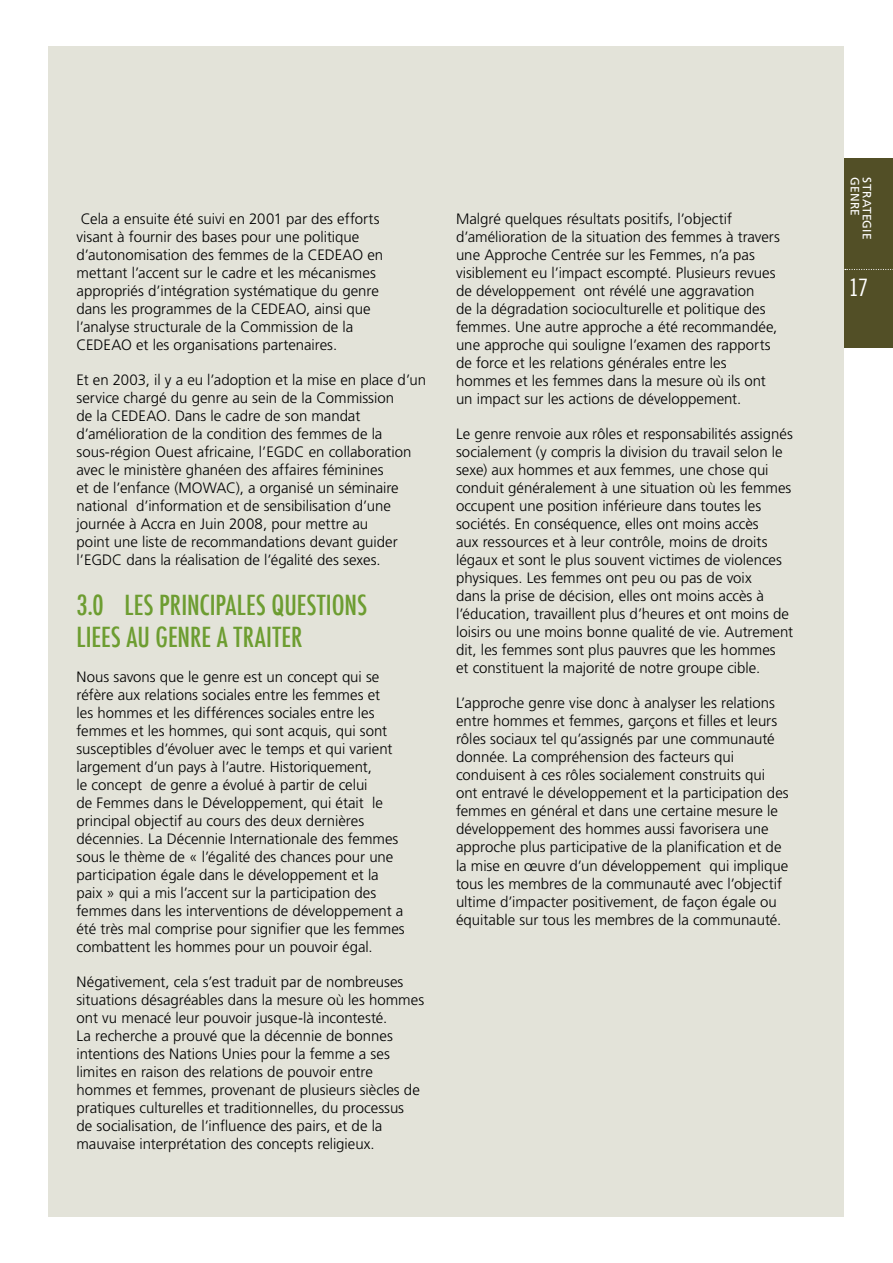
<style>
.page{position:relative;width:893px;height:1263px;background:#fff}
.page>*{position:absolute;margin:0;border:0;box-sizing:border-box;transform-origin:0 0}
.t1{font:500 condensed 27px/32.4px "Futura";color:#6d9d31}
.t2{font:24px "Trade Gothic Cond Eighteen";color:#fff}
.t3{font:300 15px/18px "Frutiger";color:#000}
.t4{font:12px "Frutiger";letter-spacing:.015em;color:#fff}
</style>
<div class="page">
<div style="left:836px;top:158px;width:57px;height:190px;background:#524f26"></div>
<svg style="left:845px;top:269px;width:48px;height:1px"></svg>
<div style="left:49px;top:46px;width:795px;height:1170px;background:#e3e3d9"></div>
<p class="t3" style="left:77px;top:210px;width:308px">Cela a ensuite été suivi en 2001 par des efforts visant à fournir des bases pour une politique d’autonomisation des femmes de la CEDEAO en mettant l’accent sur le cadre et les mécanismes appropriés d’intégration systématique du genre dans les programmes de la CEDEAO, ainsi que l’analyse structurale de la Commission de la CEDEAO et les organisations partenaires.</p>
<p class="t3" style="left:77px;top:371px;width:351px">Et en 2003, il y a eu l’adoption et la mise en place d’un service chargé du genre au sein de la Commission<br>de la CEDEAO. Dans le cadre de son mandat d’amélioration de la condition des femmes de la sous-région Ouest africaine, l’EGDC en collaboration avec le ministère ghanéen des affaires féminines<br>et de l’enfance (MOWAC), a organisé un séminaire national d’information et de sensibilisation d’une journée à Accra en Juin 2008, pour mettre au<br>point une liste de recommandations devant guider l’EGDC dans la réalisation de l’égalité des sexes.</p>
<h1 class="t1" style="left:77px;top:589px;width:292px">3.0 LES PRINCIPALES QUESTIONS<br>LIEES AU GENRE A TRAITER</h1>
<p class="t3" style="left:77px;top:668px;width:330px">Nous savons que le genre est un concept qui se réfère aux relations sociales entre les femmes et<br>les hommes et les différences sociales entre les femmes et les hommes, qui sont acquis, qui sont susceptibles d’évoluer avec le temps et qui varient largement d’un pays à l’autre. Historiquement,<br>le concept de genre a évolué à partir de celui<br>de Femmes dans le Développement, qui était le principal objectif au cours des deux dernières décennies. La Décennie Internationale des femmes sous le thème de « l’égalité des chances pour une participation égale dans le développement et la paix » qui a mis l’accent sur la participation des femmes dans les interventions de développement a été très mal comprise pour signifier que les femmes combattent les hommes pour un pouvoir égal.</p>
<p class="t3" style="left:77px;top:973px;width:349px">Négativement, cela s’est traduit par de nombreuses situations désagréables dans la mesure où les hommes ont vu menacé leur pouvoir jusque-là incontesté.<br>La recherche a prouvé que la décennie de bonnes intentions des Nations Unies pour la femme a ses limites en raison des relations de pouvoir entre hommes et femmes, provenant de plusieurs siècles de pratiques culturelles et traditionnelles, du processus<br>de socialisation, de l’influence des pairs, et de la mauvaise interprétation des concepts religieux.</p>
<p class="t3" style="left:456px;top:210px;width:325px">Malgré quelques résultats positifs, l’objectif d’amélioration de la situation des femmes à travers une Approche Centrée sur les Femmes, n’a pas visiblement eu l’impact escompté. Plusieurs revues de développement ont révélé une aggravation<br>de la dégradation socioculturelle et politique des femmes. Une autre approche a été recommandée, une approche qui souligne l’examen des rapports de force et les relations générales entre les hommes et les femmes dans la mesure où ils ont un impact sur les actions de développement.</p>
<p class="t3" style="left:456px;top:425px;width:339px">Le genre renvoie aux rôles et responsabilités assignés socialement (y compris la division du travail selon le sexe) aux hommes et aux femmes, une chose qui conduit généralement à une situation où les femmes occupent une position inférieure dans toutes les sociétés. En conséquence, elles ont moins accès<br>aux ressources et à leur contrôle, moins de droits légaux et sont le plus souvent victimes de violences physiques. Les femmes ont peu ou pas de voix<br>dans la prise de décision, elles ont moins accès à l’éducation, travaillent plus d’heures et ont moins de loisirs ou une moins bonne qualité de vie. Autrement dit, les femmes sont plus pauvres que les hommes<br>et constituent la majorité de notre groupe cible.</p>
<p class="t3" style="left:456px;top:694px;width:334px">L’approche genre vise donc à analyser les relations entre hommes et femmes, garçons et filles et leurs rôles sociaux tel qu’assignés par une communauté donnée. La compréhension des facteurs qui conduisent à ces rôles socialement construits qui ont entravé le développement et la participation des femmes en général et dans une certaine mesure le développement des hommes aussi favorisera une approche plus participative de la planification et de la mise en œuvre d’un développement qui implique tous les membres de la communauté avec l’objectif ultime d’impacter positivement, de façon égale ou équitable sur tous les membres de la communauté.</p>
<p class="t4" style="left:862px;top:177px;width:40px;rotate:90deg">GENRE</p>
<p class="t4" style="left:874px;top:177px;width:63px;rotate:90deg">STRATEGIE</p>
<h2 class="t2" style="left:848px;top:274px;width:22px">17</h2>
</div>
